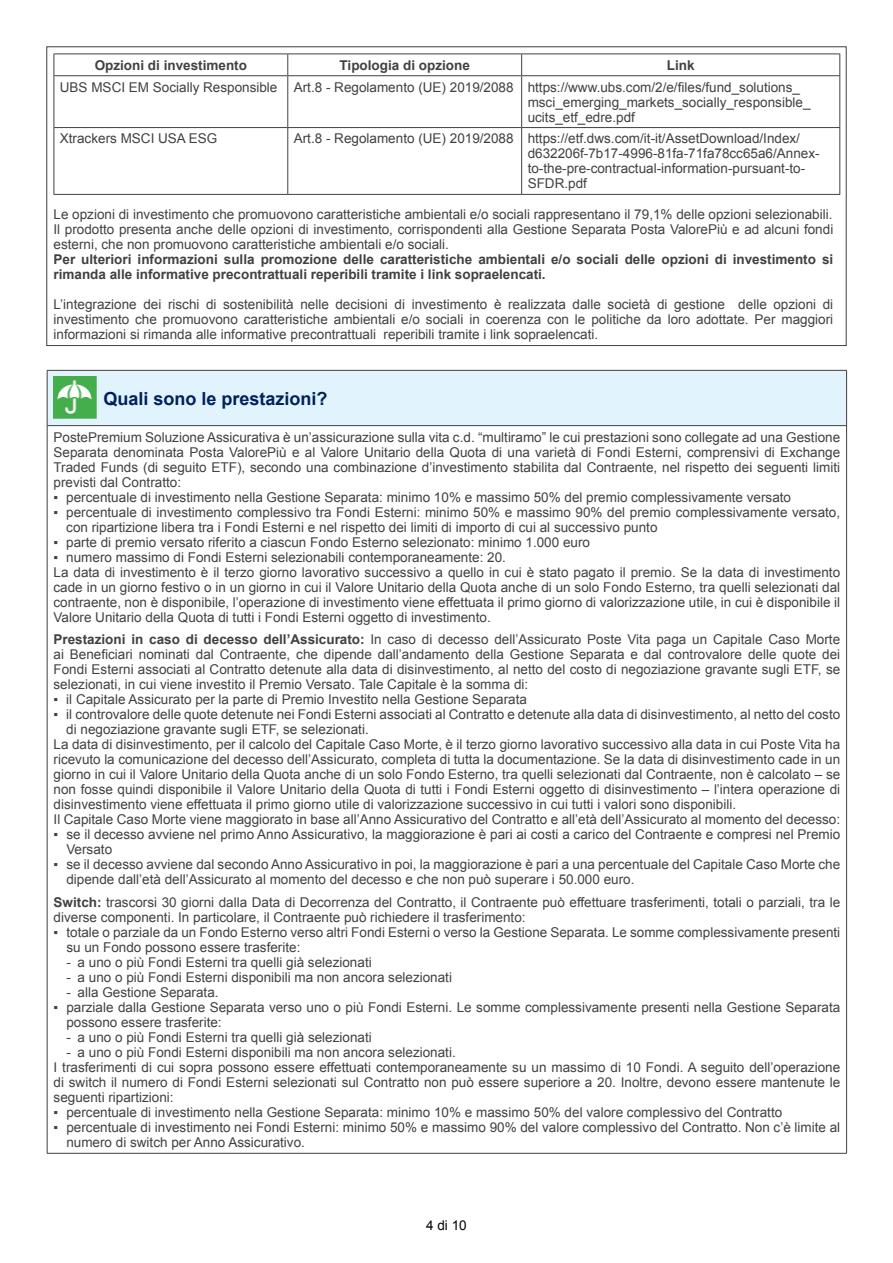
<style>
.page{position:relative;width:893px;height:1263px;background:#fff}
.page>*{position:absolute;margin:0;border:0;box-sizing:border-box;transform-origin:0 0}
.t1{font:700 18px "Arial";color:#002060}
.t2{font:13.5px/15px "Arial";color:#414042}
.t3{font:700 13.5px/15px "Arial";color:#414042}
.t4{font:13.5px "Arial";color:#000}
.s1{font-weight:700}
</style>
<div class="page">
<hr style="left:54px;top:54px;width:234px;height:1px;background:#414042">
<svg style="left:54px;top:54px;width:1px;height:21px"></svg>
<hr style="left:288px;top:54px;width:234px;height:1px;background:#414042">
<svg style="left:287px;top:54px;width:1px;height:21px"></svg>
<hr style="left:522px;top:54px;width:318px;height:1px;background:#414042">
<svg style="left:521px;top:54px;width:1px;height:21px"></svg>
<svg style="left:839px;top:54px;width:1px;height:21px"></svg>
<hr style="left:54px;top:75px;width:234px;height:1px;background:#414042">
<hr style="left:288px;top:75px;width:234px;height:1px;background:#414042">
<hr style="left:522px;top:75px;width:318px;height:1px;background:#414042">
<hr style="left:54px;top:76px;width:1px;height:51px;background:#414042">
<hr style="left:287px;top:76px;width:1px;height:51px;background:#414042">
<hr style="left:521px;top:76px;width:1px;height:51px;background:#414042">
<hr style="left:839px;top:76px;width:1px;height:51px;background:#414042">
<hr style="left:54px;top:127px;width:234px;height:1px;background:#414042">
<hr style="left:54px;top:128px;width:1px;height:66px;background:#414042">
<hr style="left:288px;top:127px;width:234px;height:1px;background:#414042">
<hr style="left:287px;top:128px;width:1px;height:66px;background:#414042">
<hr style="left:522px;top:127px;width:318px;height:1px;background:#414042">
<hr style="left:521px;top:128px;width:1px;height:66px;background:#414042">
<hr style="left:839px;top:128px;width:1px;height:66px;background:#414042">
<hr style="left:54px;top:194px;width:234px;height:1px;background:#414042">
<hr style="left:288px;top:194px;width:234px;height:1px;background:#414042">
<hr style="left:522px;top:194px;width:318px;height:1px;background:#414042">
<div style="left:47px;top:370px;width:800px;height:56px;background:#e1f4fd"></div>
<hr style="left:47px;top:370px;width:800px;height:1px;background:#414042">
<hr style="left:47px;top:371px;width:1px;height:54px;background:#414042">
<hr style="left:846px;top:371px;width:1px;height:54px;background:#414042">
<hr style="left:47px;top:425px;width:800px;height:1px;background:#414042">
<hr style="left:47px;top:426px;width:1px;height:727px;background:#414042">
<hr style="left:846px;top:426px;width:1px;height:727px;background:#414042">
<hr style="left:47px;top:1153px;width:800px;height:1px;background:#414042">
<img style="left:54px;top:376px;width:42px;height:43px">
<p class="t3" style="left:95px;top:58px;width:154px">Opzioni di investimento</p>
<p class="t3" style="left:340px;top:58px;width:132px">Tipologia di opzione</p>
<p class="t3" style="left:667px;top:58px;width:29px">Link</p>
<p class="t2" style="left:528px;top:79px;width:284px;text-indent:-468px">UBS MSCI EM Socially Responsible Art.8 - Regolamento (UE) 2019/2088 https://www.ubs.com/2/e/files/fund_solutions_ msci_emerging_markets_socially_responsible_ ucits_etf_edre.pdf</p>
<p class="t2" style="left:60px;top:131px;width:159px">Xtrackers MSCI USA ESG</p>
<p class="t2" style="left:528px;top:131px;width:293px;text-indent:-234px">Art.8 - Regolamento (UE) 2019/2088 https://etf.dws.com/it-it/AssetDownload/Index/ d632206f-7b17-4996-81fa-71fa78cc65a6/Annex&shy;to-the-pre-contractual-information-pursuant-to-SFDR.pdf</p>
<p class="t2" style="left:54px;top:207px;width:781px;text-align:justify">Le opzioni di investimento che promuovono caratteristiche ambientali e/o sociali rappresentano il 79,1% delle opzioni selezionabili.<br>Il prodotto presenta anche delle opzioni di investimento, corrispondenti alla Gestione Separata Posta ValorePiù e ad alcuni fondi esterni, che non promuovono caratteristiche ambientali e/o sociali.</p>
<p class="t3" style="left:54px;top:252px;width:781px">Per ulteriori informazioni sulla promozione delle caratteristiche ambientali e/o sociali delle opzioni di investimento si rimanda alle informative precontrattuali reperibili tramite i link sopraelencati.</p>
<p class="t2" style="left:53px;top:297px;width:781px;text-align:justify">L’integrazione dei rischi di sostenibilità nelle decisioni di investimento è realizzata dalle società di gestione delle opzioni di investimento che promuovono caratteristiche ambientali e/o sociali in coerenza con le politiche da loro adottate. Per maggiori informazioni si rimanda alle informative precontrattuali reperibili tramite i link sopraelencati.</p>
<h1 class="t1" style="left:104px;top:387px;width:226px">Quali sono le prestazioni?</h1>
<p class="t2" style="left:54px;top:430px;width:788px;text-align:justify">PostePremium Soluzione Assicurativa è un’assicurazione sulla vita c.d. “multiramo” le cui prestazioni sono collegate ad una Gestione Separata denominata Posta ValorePiù e al Valore Unitario della Quota di una varietà di Fondi Esterni, comprensivi di Exchange Traded Funds (di seguito ETF), secondo una combinazione d’investimento stabilita dal Contraente, nel rispetto dei seguenti limiti previsti dal Contratto:</p>
<p class="t2" style="left:54px;top:490px;width:739px">▪ percentuale di investimento nella Gestione Separata: minimo 10% e massimo 50% del premio complessivamente versato</p>
<p class="t2" style="left:66px;top:505px;width:775px;text-indent:-13px">▪ percentuale di investimento complessivo tra Fondi Esterni: minimo 50% e massimo 90% del premio complessivamente versato, con ripartizione libera tra i Fondi Esterni e nel rispetto dei limiti di importo di cui al successivo punto</p>
<p class="t2" style="left:54px;top:535px;width:538px">▪ parte di premio versato riferito a ciascun Fondo Esterno selezionato: minimo 1.000 euro</p>
<p class="t2" style="left:54px;top:550px;width:788px">▪ numero massimo di Fondi Esterni selezionabili contemporaneamente: 20.<br>La data di investimento è il terzo giorno lavorativo successivo a quello in cui è stato pagato il premio. Se la data di investimento cade in un giorno festivo o in un giorno in cui il Valore Unitario della Quota anche di un solo Fondo Esterno, tra quelli selezionati dal contraente, non è disponibile, l’operazione di investimento viene effettuata il primo giorno di valorizzazione utile, in cui è disponibile il Valore Unitario della Quota di tutti i Fondi Esterni oggetto di investimento.</p>
<p class="t2" style="left:54px;top:632px;width:788px;text-align:justify"><span class="s1">Prestazioni in caso di decesso dell’Assicurato:</span> In caso di decesso dell’Assicurato Poste Vita paga un Capitale Caso Morte ai Beneficiari nominati dal Contraente, che dipende dall’andamento della Gestione Separata e dal controvalore delle quote dei Fondi Esterni associati al Contratto detenute alla data di disinvestimento, al netto del costo di negoziazione gravante sugli ETF, se selezionati, in cui viene investito il Premio Versato. Tale Capitale è la somma di:</p>
<p class="t2" style="left:54px;top:692px;width:475px">▪ il Capitale Assicurato per la parte di Premio Investito nella Gestione Separata</p>
<p class="t2" style="left:54px;top:707px;width:788px">▪ il controvalore delle quote detenute nei Fondi Esterni associati al Contratto e detenute alla data di disinvestimento, al netto del costo</p>
<p class="t2" style="left:66px;top:722px;width:304px">di negoziazione gravante sugli ETF, se selezionati.</p>
<p class="t2" style="left:54px;top:737px;width:788px">La data di disinvestimento, per il calcolo del Capitale Caso Morte, è il terzo giorno lavorativo successivo alla data in cui Poste Vita ha</p>
<p class="t2" style="left:54px;top:752px;width:788px">ricevuto la comunicazione del decesso dell’Assicurato, completa di tutta la documentazione. Se la data di disinvestimento cade in un</p>
<p class="t2" style="left:54px;top:767px;width:788px">giorno in cui il Valore Unitario della Quota anche di un solo Fondo Esterno, tra quelli selezionati dal Contraente, non è calcolato – se</p>
<p class="t2" style="left:54px;top:782px;width:788px">non fosse quindi disponibile il Valore Unitario della Quota di tutti i Fondi Esterni oggetto di disinvestimento – l’intera operazione di</p>
<p class="t2" style="left:54px;top:797px;width:684px">disinvestimento viene effettuata il primo giorno utile di valorizzazione successivo in cui tutti i valori sono disponibili.</p>
<p class="t2" style="left:54px;top:812px;width:788px">Il Capitale Caso Morte viene maggiorato in base all’Anno Assicurativo del Contratto e all’età dell’Assicurato al momento del decesso:</p>
<p class="t2" style="left:66px;top:827px;width:775px;text-indent:-13px">▪ se il decesso avviene nel primo Anno Assicurativo, la maggiorazione è pari ai costi a carico del Contraente e compresi nel Premio<br>Versato</p>
<p class="t2" style="left:66px;top:857px;width:775px;text-indent:-13px">▪ se il decesso avviene dal secondo Anno Assicurativo in poi, la maggiorazione è pari a una percentuale del Capitale Caso Morte che dipende dall’età dell’Assicurato al momento del decesso e che non può superare i 50.000 euro.</p>
<p class="t2" style="left:54px;top:895px;width:788px"><span class="s1">Switch:</span> trascorsi 30 giorni dalla Data di Decorrenza del Contratto, il Contraente può effettuare trasferimenti, totali o parziali, tra le diverse componenti. In particolare, il Contraente può richiedere il trasferimento:</p>
<p class="t2" style="left:66px;top:925px;width:775px;text-indent:-13px">▪ totale o parziale da un Fondo Esterno verso altri Fondi Esterni o verso la Gestione Separata. Le somme complessivamente presenti su un Fondo possono essere trasferite:</p>
<p class="t2" style="left:66px;top:955px;width:307px">- a uno o più Fondi Esterni tra quelli già selezionati</p>
<p class="t2" style="left:66px;top:970px;width:387px">- a uno o più Fondi Esterni disponibili ma non ancora selezionati</p>
<p class="t2" style="left:66px;top:985px;width:154px">- alla Gestione Separata.</p>
<p class="t2" style="left:66px;top:1000px;width:775px;text-indent:-13px">▪ parziale dalla Gestione Separata verso uno o più Fondi Esterni. Le somme complessivamente presenti nella Gestione Separata possono essere trasferite:</p>
<p class="t2" style="left:66px;top:1030px;width:307px">- a uno o più Fondi Esterni tra quelli già selezionati</p>
<p class="t2" style="left:54px;top:1045px;width:788px;text-indent:13px">- a uno o più Fondi Esterni disponibili ma non ancora selezionati.<br>I trasferimenti di cui sopra possono essere effettuati contemporaneamente su un massimo di 10 Fondi. A seguito dell’operazione di switch il numero di Fondi Esterni selezionati sul Contratto non può essere superiore a 20. Inoltre, devono essere mantenute le seguenti ripartizioni:</p>
<p class="t2" style="left:54px;top:1105px;width:730px">▪ percentuale di investimento nella Gestione Separata: minimo 10% e massimo 50% del valore complessivo del Contratto</p>
<p class="t2" style="left:66px;top:1120px;width:775px;text-indent:-13px">▪ percentuale di investimento nei Fondi Esterni: minimo 50% e massimo 90% del valore complessivo del Contratto. Non c’è limite al numero di switch per Anno Assicurativo.</p>
<p class="t4" style="left:426px;top:1217px;width:42px">4 di 10</p>
</div>
